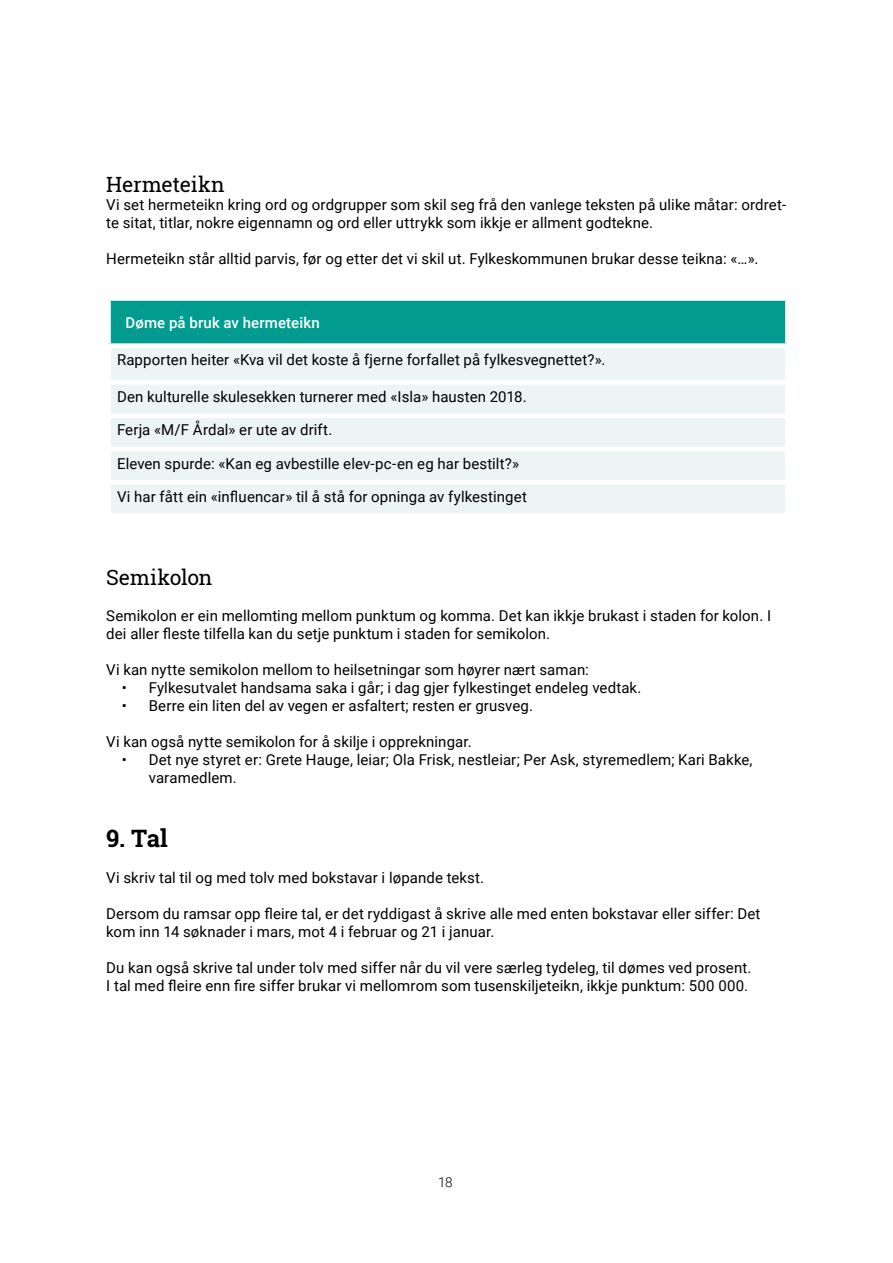
<style>
.page{position:relative;width:893px;height:1263px;background:#fff}
.page>*{position:absolute;margin:0;border:0;box-sizing:border-box;transform-origin:0 0}
.Nivå_2{font:700 24px "Roboto Slab";color:#000}
.Nivå_3{font:21px "Roboto Slab";letter-spacing:-.01em;color:#000}
.Nivå_4_Brødtekst{font:15px/18px "Roboto";letter-spacing:.005em;color:#000}
.Kvit_tabelloverskrif{font:500 15px "Roboto";letter-spacing:.01em;color:#fff}
.t1{font:300 13.5px "Roboto";color:#000}
</style>
<div class="page">
<div style="left:109px;top:298px;width:678px;height:48px;background:#019c8f"></div>
<div style="left:111px;top:348px;width:674px;height:165px;background:#ecf5f3"></div>
<div style="left:106px;top:296px;width:684px;height:5px;background:#fff"></div>
<div style="left:106px;top:301px;width:5px;height:42px;background:#fff"></div>
<div style="left:785px;top:301px;width:5px;height:42px;background:#fff"></div>
<div style="left:106px;top:343px;width:684px;height:5px;background:#fff"></div>
<div style="left:106px;top:380px;width:684px;height:5px;background:#fff"></div>
<div style="left:106px;top:413px;width:684px;height:5px;background:#fff"></div>
<hr style="left:106px;top:447px;width:684px;height:4px;background:#fff">
<hr style="left:106px;top:480px;width:684px;height:4px;background:#fff">
<h4 class="Nivå_3" style="left:106px;top:170px;width:120px">Hermeteikn</h4>
<p class="Nivå_4_Brødtekst" style="left:106px;top:195px;width:681px">Vi set hermeteikn kring ord og ordgrupper som skil seg frå den vanlege teksten på ulike måtar: ordret&shy;te sitat, titlar, nokre eigennamn og ord eller uttrykk som ikkje er allment godtekne.</p>
<p class="Nivå_4_Brødtekst" style="left:106px;top:249px;width:654px">Hermeteikn står alltid parvis, før og etter det vi skil ut. Fylkeskommunen brukar desse teikna: «…».</p>
<p class="Kvit_tabelloverskrif" style="left:126px;top:312px;width:196px">Døme på bruk av hermeteikn</p>
<p class="Nivå_4_Brødtekst" style="left:117px;top:350px;width:490px">Rapporten heiter «Kva vil det koste å fjerne forfallet på fylkesvegnettet?».</p>
<p class="Nivå_4_Brødtekst" style="left:117px;top:387px;width:411px">Den kulturelle skulesekken turnerer med «Isla» hausten 2018.</p>
<p class="Nivå_4_Brødtekst" style="left:117px;top:421px;width:217px">Ferja «M/F Årdal» er ute av drift.</p>
<p class="Nivå_4_Brødtekst" style="left:117px;top:454px;width:404px">Eleven spurde: «Kan eg avbestille elev-pc-en eg har bestilt?»</p>
<p class="Nivå_4_Brødtekst" style="left:117px;top:487px;width:411px">Vi har fått ein «influencar» til å stå for opninga av fylkestinget</p>
<h4 class="Nivå_3" style="left:106px;top:562px;width:108px">Semikolon</h4>
<p class="Nivå_4_Brødtekst" style="left:106px;top:606px;width:666px">Semikolon er ein mellomting mellom punktum og komma. Det kan ikkje brukast i staden for kolon. I dei aller fleste tilfella kan du setje punktum i staden for semikolon.</p>
<p class="Nivå_4_Brødtekst" style="left:106px;top:660px;width:484px">Vi kan nytte semikolon mellom to heilsetningar som høyrer nært saman:</p>
<p class="Nivå_4_Brødtekst" style="left:122px;top:678px;width:521px">• Fylkesutvalet handsama saka i går; i dag gjer fylkestinget endeleg vedtak.</p>
<p class="Nivå_4_Brødtekst" style="left:122px;top:696px;width:413px">• Berre ein liten del av vegen er asfaltert; resten er grusveg.</p>
<p class="Nivå_4_Brødtekst" style="left:106px;top:732px;width:367px">Vi kan også nytte semikolon for å skilje i opprekningar.</p>
<p class="Nivå_4_Brødtekst" style="left:149px;top:750px;width:605px;text-indent:-27px">• Det nye styret er: Grete Hauge, leiar; Ola Frisk, nestleiar; Per Ask, styremedlem; Kari Bakke, varamedlem.</p>
<h3 class="Nivå_2" style="left:106px;top:822px;width:63px">9. Tal</h3>
<p class="Nivå_4_Brødtekst" style="left:106px;top:868px;width:379px">Vi skriv tal til og med tolv med bokstavar i løpande tekst.</p>
<p class="Nivå_4_Brødtekst" style="left:106px;top:904px;width:656px">Dersom du ramsar opp fleire tal, er det ryddigast å skrive alle med enten bokstavar eller siffer: Det kom inn 14 søknader i mars, mot 4 i februar og 21 i januar.</p>
<p class="Nivå_4_Brødtekst" style="left:106px;top:958px;width:647px">Du kan også skrive tal under tolv med siffer når du vil vere særleg tydeleg, til dømes ved prosent.</p>
<p class="Nivå_4_Brødtekst" style="left:106px;top:976px;width:643px">I tal med fleire enn fire siffer brukar vi mellomrom som tusenskiljeteikn, ikkje punktum: 500 000.</p>
<p class="t1" style="left:438px;top:1173px;width:16px">18</p>
</div>
